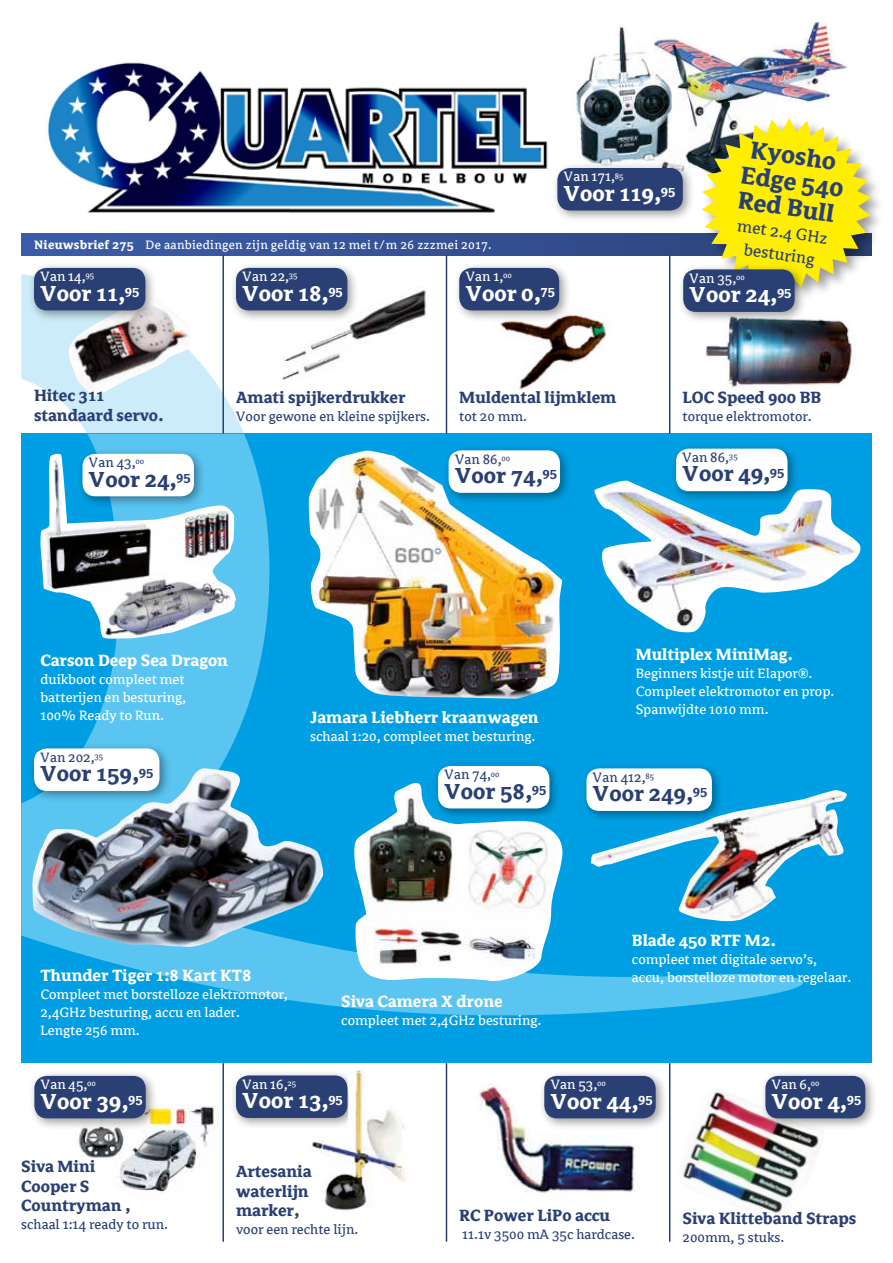
<style>
.page{position:relative;width:893px;height:1263px;background:#fff}
.page>*{position:absolute;margin:0;border:0;box-sizing:border-box;transform-origin:0 0}
.t1{font:700 27px/26px "Avance";color:#2a4075}
.t2{font:700 24px "Avance";color:#fff}
.t3{font:700 24px "Avance";color:#2a4075}
.t4{font:700 18px/19.5px "Avance";color:#2a4075}
.t5{font:700 18px "Avance";color:#fff}
.t6{font:18px/22.5px "Avance";color:#2a4075;text-align:center}
.t7{font:15px/18px "Avance";color:#fff}
.t8{font:15px "Avance";color:#2a4075}
.t9{font:13.5px "Avance";letter-spacing:.02em;color:#fff}
.s1{font-weight:700}
</style>
<div class="page">
<svg style="left:21px;top:274px;width:223px;height:160px"></svg>
<div style="left:21px;top:434px;width:851px;height:629px;background:#009fe3"></div>
<svg style="left:21px;top:434px;width:783px;height:581px"></svg>
<svg style="left:21px;top:234px;width:679px;height:21px;background:#355296"></svg>
<hr style="left:222px;top:255px;width:2px;height:179px;background:#2a4075">
<hr style="left:222px;top:1063px;width:2px;height:179px;background:#2a4075">
<hr style="left:446px;top:255px;width:1px;height:179px;background:#2a4075">
<hr style="left:446px;top:1063px;width:1px;height:179px;background:#2a4075">
<hr style="left:669px;top:255px;width:1px;height:179px;background:#2a4075">
<hr style="left:669px;top:1063px;width:1px;height:179px;background:#2a4075">
<img style="left:46px;top:62px;width:502px;height:151px">
<img style="left:682px;top:1089px;width:142px;height:127px">
<img style="left:78px;top:1105px;width:141px;height:87px">
<img style="left:500px;top:315px;width:107px;height:75px">
<img style="left:69px;top:298px;width:123px;height:101px">
<img style="left:573px;top:21px;width:275px;height:148px">
<div style="left:28px;top:742px;width:144px;height:61px;background:#000;opacity:.4"></div>
<div style="left:34px;top:748px;width:125px;height:43px;background:#fff;border-radius:13px"></div>
<div style="left:432px;top:760px;width:130px;height:60px;background:#000;opacity:.4"></div>
<div style="left:438px;top:766px;width:111px;height:42px;background:#fff;border-radius:13px"></div>
<div style="left:77px;top:448px;width:129px;height:60px;background:#000;opacity:.4"></div>
<div style="left:443px;top:444px;width:129px;height:61px;background:#000;opacity:.4"></div>
<div style="left:670px;top:443px;width:130px;height:60px;background:#000;opacity:.4"></div>
<div style="left:676px;top:449px;width:111px;height:42px;background:#fff;border-radius:13px"></div>
<div style="left:580px;top:762px;width:144px;height:61px;background:#000;opacity:.4"></div>
<div style="left:586px;top:768px;width:126px;height:43px;background:#fff;border-radius:13px"></div>
<div style="left:28px;top:262px;width:130px;height:60px;background:#000;opacity:.4"></div>
<div style="left:34px;top:268px;width:111px;height:42px;background:#2a4075;border-radius:13px"></div>
<div style="left:453px;top:262px;width:119px;height:60px;background:#000;opacity:.4"></div>
<div style="left:459px;top:268px;width:100px;height:42px;background:#2a4075;border-radius:13px"></div>
<div style="left:759px;top:1070px;width:119px;height:60px;background:#000;opacity:.4"></div>
<div style="left:765px;top:1076px;width:100px;height:42px;background:#2a4075;border-radius:13px"></div>
<div style="left:700px;top:117px;width:185px;height:186px;background:#000;opacity:.4"></div>
<svg style="left:702px;top:118px;width:169px;height:171px;background:#eadf3c"></svg>
<div style="left:551px;top:162px;width:144px;height:60px;background:#000;opacity:.4"></div>
<div style="left:557px;top:168px;width:126px;height:43px;background:#2a4075;border-radius:13px"></div>
<div style="left:538px;top:1070px;width:130px;height:60px;background:#000;opacity:.4"></div>
<div style="left:544px;top:1076px;width:112px;height:42px;background:#2a4075;border-radius:13px"></div>
<img style="left:282px;top:290px;width:144px;height:90px">
<div style="left:230px;top:262px;width:130px;height:60px;background:#000;opacity:.4"></div>
<div style="left:236px;top:268px;width:111px;height:42px;background:#2a4075;border-radius:13px"></div>
<img style="left:704px;top:319px;width:152px;height:69px">
<div style="left:677px;top:263px;width:130px;height:61px;background:#000;opacity:.4"></div>
<div style="left:683px;top:269px;width:112px;height:43px;background:#2a4075;border-radius:13px"></div>
<img style="left:40px;top:454px;width:198px;height:185px">
<img style="left:309px;top:451px;width:253px;height:248px">
<img style="left:594px;top:481px;width:266px;height:151px">
<img style="left:32px;top:768px;width:292px;height:180px">
<img style="left:352px;top:783px;width:210px;height:200px">
<img style="left:590px;top:790px;width:257px;height:131px">
<div style="left:28px;top:1070px;width:130px;height:60px;background:#000;opacity:.4"></div>
<div style="left:34px;top:1076px;width:112px;height:42px;background:#2a4075;border-radius:13px"></div>
<div style="left:230px;top:1069px;width:130px;height:61px;background:#000;opacity:.4"></div>
<div style="left:236px;top:1075px;width:111px;height:43px;background:#2a4075;border-radius:13px"></div>
<img style="left:305px;top:1069px;width:102px;height:142px">
<img style="left:479px;top:1083px;width:164px;height:110px">
<p class="t9" style="left:34px;top:238px;width:459px"><span class="s1">Nieuwsbrief 275</span> De aanbiedingen zijn geldig van 12 mei t/m 26 zzzmei 2017.</p>
<p class="t7" style="left:564px;top:168px;width:61px">Van 171,<sup>85</sup></p>
<h2 class="t2" style="left:564px;top:181px;width:113px">Voor 119,<sup>95</sup></h2>
<h1 class="t1" style="left:746px;top:136px;width:105px;rotate:8deg">Kyosho<br>Edge 540<br>Red Bull</h1>
<p class="t6" style="left:739px;top:215px;width:93px;rotate:8deg">met 2.4 GHz besturing</p>
<p class="t7" style="left:40px;top:268px;width:55px">Van 14,<sup>95</sup></p>
<h2 class="t2" style="left:40px;top:281px;width:100px">Voor 11,<sup>95</sup></h2>
<p class="t7" style="left:242px;top:268px;width:57px">Van 22,<sup>35</sup></p>
<h2 class="t2" style="left:242px;top:281px;width:102px">Voor 18,<sup>95</sup></h2>
<p class="t7" style="left:466px;top:268px;width:48px">Van 1,<sup>00</sup></p>
<h2 class="t2" style="left:466px;top:281px;width:91px">Voor 0,<sup>75</sup></h2>
<p class="t7" style="left:690px;top:269px;width:57px">Van 35,<sup>00</sup></p>
<h2 class="t2" style="left:690px;top:282px;width:103px">Voor 24,<sup>95</sup></h2>
<p class="t4" style="left:34px;top:386px;width:131px">Hitec 311 standaard servo.</p>
<p class="t4" style="left:682px;top:388px;width:140px">LOC Speed 900 BB</p>
<p class="t4" style="left:236px;top:388px;width:171px">Amati spijkerdrukker</p>
<p class="t8" style="left:236px;top:409px;width:195px">Voor gewone en kleine spijkers.</p>
<p class="t4" style="left:459px;top:388px;width:159px">Muldental lijmklem</p>
<p class="t8" style="left:459px;top:409px;width:69px">tot 20 mm.</p>
<p class="t8" style="left:682px;top:409px;width:131px">torque elektromotor.</p>
<p class="t8" style="left:89px;top:455px;width:57px">Van 43,<sup>00</sup></p>
<h2 class="t3" style="left:89px;top:467px;width:103px">Voor 24,<sup>95</sup></h2>
<p class="t8" style="left:455px;top:451px;width:57px">Van 86,<sup>00</sup></p>
<h2 class="t3" style="left:455px;top:463px;width:103px">Voor 74,<sup>95</sup></h2>
<p class="t8" style="left:683px;top:450px;width:57px">Van 86,<sup>35</sup></p>
<h2 class="t3" style="left:683px;top:461px;width:103px">Voor 49,<sup>95</sup></h2>
<p class="t5" style="left:40px;top:651px;width:189px">Carson Deep Sea Dragon</p>
<p class="t7" style="left:40px;top:670px;width:147px;text-align:justify">duikboot compleet met batterijen en besturing, 100% Ready to Run.</p>
<p class="t5" style="left:310px;top:708px;width:230px">Jamara Liebherr kraanwagen</p>
<p class="t7" style="left:310px;top:727px;width:227px">schaal 1:20, compleet met besturing.</p>
<p class="t8" style="left:40px;top:749px;width:64px">Van 202,<sup>35</sup></p>
<h2 class="t3" style="left:40px;top:761px;width:114px">Voor 159,<sup>95</sup></h2>
<p class="t8" style="left:444px;top:767px;width:57px">Van 74,<sup>00</sup></p>
<h2 class="t3" style="left:444px;top:779px;width:103px">Voor 58,<sup>95</sup></h2>
<p class="t5" style="left:636px;top:645px;width:159px">Multiplex MiniMag.</p>
<p class="t7" style="left:636px;top:664px;width:200px">Beginners kistje uit Elapor®.<br>Compleet elektromotor en prop.<br>Spanwijdte 1010 mm.</p>
<p class="t8" style="left:593px;top:769px;width:63px">Van 412,<sup>85</sup></p>
<h2 class="t3" style="left:593px;top:781px;width:116px">Voor 249,<sup>95</sup></h2>
<p class="t5" style="left:40px;top:966px;width:213px">Thunder Tiger 1:8 Kart KT8</p>
<p class="t7" style="left:40px;top:986px;width:249px">Compleet met borstelloze elektromotor,<br>2,4GHz besturing, accu en lader.<br>Lengte 256 mm.</p>
<p class="t5" style="left:341px;top:992px;width:163px">Siva Camera X drone</p>
<p class="t7" style="left:341px;top:1011px;width:202px">compleet met 2,4GHz besturing.</p>
<p class="t5" style="left:632px;top:931px;width:146px">Blade 450 RTF M2.</p>
<p class="t7" style="left:632px;top:950px;width:221px">compleet met digitale servo’s, accu, borstelloze motor en regelaar.</p>
<p class="t7" style="left:41px;top:1076px;width:57px">Van 45,<sup>00</sup></p>
<h2 class="t2" style="left:41px;top:1089px;width:103px">Voor 39,<sup>95</sup></h2>
<p class="t4" style="left:21px;top:1157px;width:111px">Siva Mini<br>Cooper S<br>Countryman ,</p>
<p class="t8" style="left:21px;top:1217px;width:148px">schaal 1:14 ready to run.</p>
<p class="t7" style="left:242px;top:1075px;width:55px">Van 16,<sup>25</sup></p>
<h2 class="t2" style="left:242px;top:1088px;width:102px">Voor 13,<sup>95</sup></h2>
<p class="t4" style="left:236px;top:1162px;width:77px">Artesania waterlijn marker,</p>
<p class="t8" style="left:236px;top:1222px;width:124px">voor een rechte lijn.</p>
<p class="t7" style="left:551px;top:1076px;width:57px">Van 53,<sup>00</sup></p>
<h2 class="t2" style="left:551px;top:1089px;width:103px">Voor 44,<sup>95</sup></h2>
<p class="t7" style="left:772px;top:1076px;width:49px">Van 6,<sup>00</sup></p>
<h2 class="t2" style="left:772px;top:1089px;width:91px">Voor 4,<sup>95</sup></h2>
<p class="t4" style="left:459px;top:1205px;width:152px">RC Power LiPo accu</p>
<p class="t8" style="left:462px;top:1226px;width:174px">11.1v 3500 mA 35c hardcase.</p>
<p class="t4" style="left:682px;top:1208px;width:175px">Siva Klitteband Straps</p>
<p class="t8" style="left:682px;top:1229px;width:103px">200mm, 5 stuks.</p>
</div>
